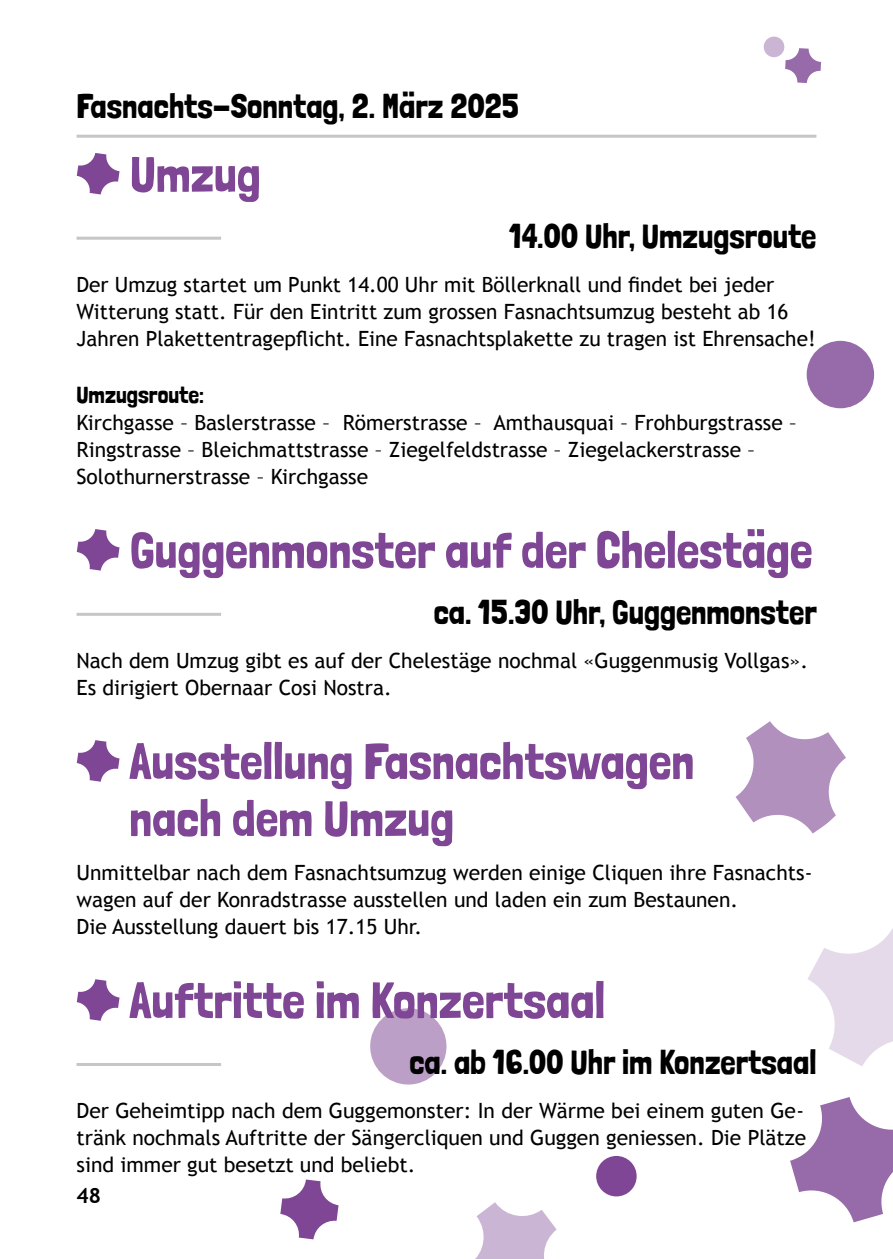
<style>
.page{position:relative;width:893px;height:1259px;background:#fff}
.page>*{position:absolute;margin:0;border:0;box-sizing:border-box;transform-origin:0 0}
.t1{font:51px/57px "Londrina Solid";color:#7e4694}
.t2{font:34.5px "Londrina Solid";color:#000}
.t3{font:24px "Londrina Solid";color:#000}
.t4{font:21px/27px "Trebuchet MS";color:#000}
.t5{font:700 21px "Trebuchet MS";color:#000}
</style>
<div class="page">
<svg style="left:735px;top:721px;width:111px;height:112px"></svg>
<svg style="left:808px;top:928px;width:85px;height:138px"></svg>
<div style="left:807px;top:341px;width:67px;height:67px;background:#976ba9;border-radius:50%"></div>
<svg style="left:785px;top:48px;width:36px;height:35px"></svg>
<div style="left:764px;top:37px;width:20px;height:20px;background:#cbb5d4;border-radius:50%"></div>
<svg style="left:280px;top:1179px;width:58px;height:60px"></svg>
<svg style="left:475px;top:1202px;width:82px;height:57px"></svg>
<svg style="left:790px;top:1097px;width:103px;height:125px"></svg>
<div style="left:596px;top:1156px;width:41px;height:40px;background:#7e4694;border-radius:50%"></div>
<div style="left:370px;top:1008px;width:76px;height:76px;background:#bc9fc7;border-radius:50%"></div>
<hr style="left:77px;top:135px;width:739px;height:3px;background:#c5c7c7">
<svg style="left:77px;top:153px;width:43px;height:41px"></svg>
<hr style="left:77px;top:237px;width:144px;height:3px;background:#c5c7c7">
<svg style="left:77px;top:529px;width:43px;height:41px"></svg>
<hr style="left:77px;top:613px;width:144px;height:3px;background:#c5c7c7">
<svg style="left:77px;top:740px;width:43px;height:41px"></svg>
<svg style="left:77px;top:979px;width:43px;height:41px"></svg>
<hr style="left:77px;top:1063px;width:144px;height:3px;background:#c5c7c7">
<h2 class="t2" style="left:77px;top:85px;width:444px">Fasnachts-Sonntag, 2. März 2025</h2>
<h1 class="t1" style="left:130px;top:145px;width:132px">Umzug</h1>
<h2 class="t2" style="left:509px;top:215px;width:309px">14.00 Uhr, Umzugsroute</h2>
<p class="t4" style="left:77px;top:271px;width:741px">Der Umzug startet um Punkt 14.00 Uhr mit Böllerknall und findet bei jeder<br>Witterung statt. Für den Eintritt zum grossen Fasnachtsumzug besteht ab 16<br>Jahren Plakettentragepflicht. Eine Fasnachtsplakette zu tragen ist Ehrensache!</p>
<p class="t3" style="left:77px;top:380px;width:129px">Umzugsroute:</p>
<p class="t4" style="left:77px;top:409px;width:722px">Kirchgasse – Baslerstrasse – Römerstrasse – Amthausquai – Frohburgstrasse –<br>Ringstrasse – Bleichmattstrasse – Ziegelfeldstrasse – Ziegelackerstrasse –<br>Solothurnerstrasse – Kirchgasse</p>
<h1 class="t1" style="left:130px;top:521px;width:684px">Guggenmonster auf der Chelestäge</h1>
<h2 class="t2" style="left:434px;top:591px;width:385px">ca. 15.30 Uhr, Guggenmonster</h2>
<p class="t4" style="left:77px;top:647px;width:733px">Nach dem Umzug gibt es auf der Chelestäge nochmal «Guggenmusig Vollgas».<br>Es dirigiert Obernaar Cosi Nostra.</p>
<h1 class="t1" style="left:129px;top:732px;width:567px">Ausstellung Fasnachtswagen nach dem Umzug</h1>
<p class="t4" style="left:77px;top:859px;width:738px">Unmittelbar nach dem Fasnachtsumzug werden einige Cliquen ihre Fasnachts&shy;wagen auf der Konradstrasse ausstellen und laden ein zum Bestaunen.<br>Die Ausstellung dauert bis 17.15 Uhr.</p>
<h1 class="t1" style="left:129px;top:971px;width:477px">Auftritte im Konzertsaal</h1>
<h2 class="t2" style="left:409px;top:1041px;width:409px">ca. ab 16.00 Uhr im Konzertsaal</h2>
<p class="t4" style="left:77px;top:1097px;width:731px;text-align:justify">Der Geheimtipp nach dem Guggemonster: In der Wärme bei einem guten Ge&shy;tränk nochmals Auftritte der Sängercliquen und Guggen geniessen. Die Plätze sind immer gut besetzt und beliebt.</p>
<p class="t5" style="left:77px;top:1182px;width:26px">48</p>
</div>
